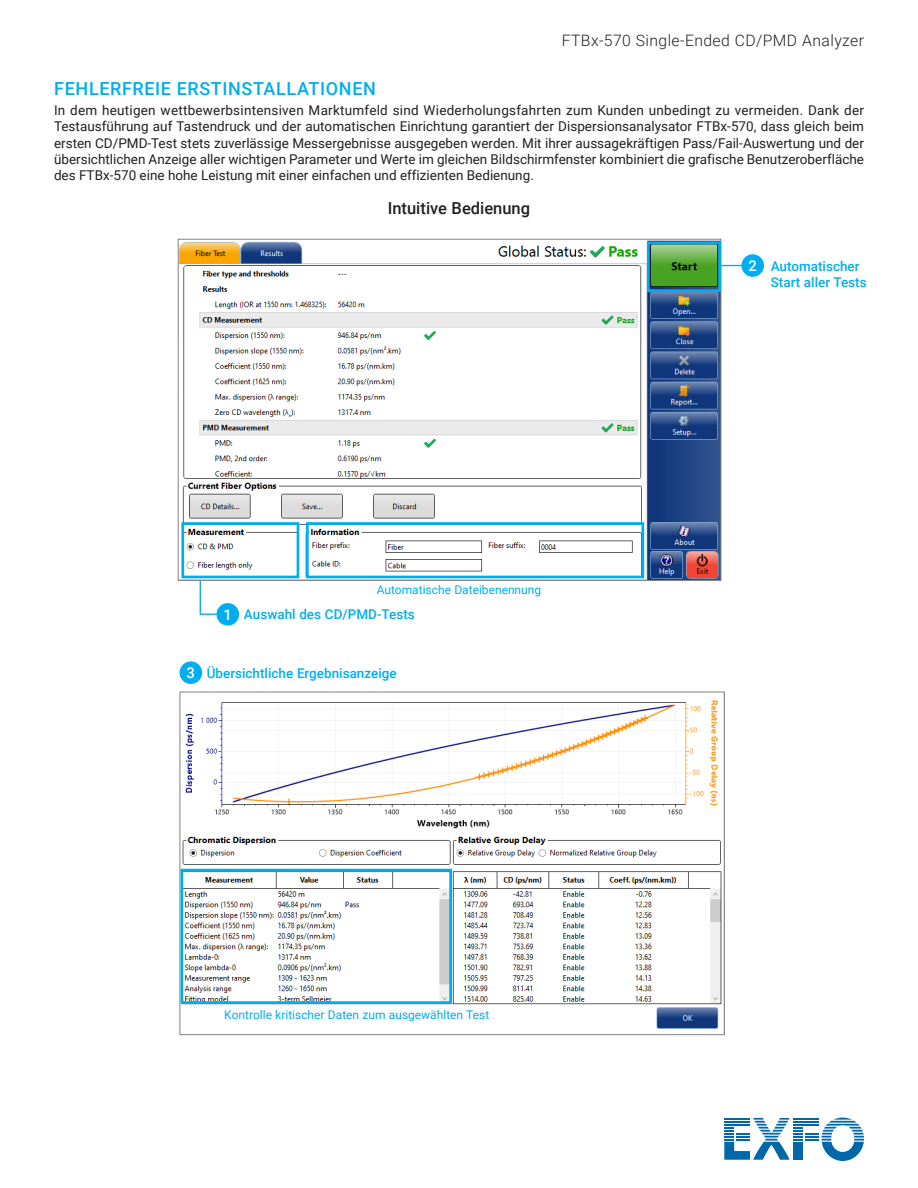
<style>
.page{position:relative;width:918px;height:1188px;background:#fff}
.page>*{position:absolute;margin:0;border:0;box-sizing:border-box;transform-origin:0 0}
.t1{font:500 18px "Roboto";letter-spacing:.035em;color:#00aeef}
.t2{font:500 16.5px "Roboto";color:#231f20}
.t3{font:300 15.75px "Roboto";letter-spacing:.025em;color:#231f20}
.t4{font:500 14.85px "Roboto";color:#fff}
.t5{font:13.5px/16.5px "Roboto";color:#231f20;text-align:justify}
.t6{font:500 13.5px/16.2px "Roboto";color:#00aeef}
.t7{font:12px "Roboto";color:#00aeef}
</style>
<div class="page">
<svg style="left:724px;top:1118px;width:140px;height:43px"></svg>
<hr style="left:724px;top:1124px;width:26px;height:2px;background:#0068a9">
<img style="left:182px;top:700px;width:540px;height:329px">
<div style="left:217px;top:603px;width:22px;height:23px;background:#00aeef;border-radius:50%"></div>
<div style="left:741px;top:254px;width:23px;height:23px;background:#00aeef;border-radius:50%"></div>
<img style="left:179px;top:867px;width:274px;height:138px">
<div style="left:180px;top:661px;width:22px;height:23px;background:#00aeef;border-radius:50%"></div>
<img style="left:180px;top:242px;width:539px;height:337px">
<svg style="left:180px;top:521px;width:466px;height:95px"></svg>
<svg style="left:646px;top:240px;width:96px;height:53px"></svg>
<p class="t3" style="left:562px;top:30px;width:304px">FTBx-570 Single‑Ended CD/PMD Analyzer</p>
<h1 class="t1" style="left:54px;top:75px;width:323px">FEHLERFREIE ERSTINSTALLATIONEN</h1>
<p class="t5" style="left:54px;top:101px;width:812px">In dem heutigen wettbewerbsintensiven Marktumfeld sind Wiederholungsfahrten zum Kunden unbedingt zu vermeiden. Dank der Testausführung auf Tastendruck und der automatischen Einrichtung garantiert der Dispersionsanalysator FTBx‑570, dass gleich beim ersten CD/PMD-Test stets zuverlässige Messergebnisse ausgegeben werden. Mit ihrer aussagekräftigen Pass/Fail-Auswertung und der übersichtlichen Anzeige aller wichtigen Parameter und Werte im gleichen Bildschirmfenster kombiniert die grafische Benutzeroberfläche des FTBx‑570 eine hohe Leistung mit einer einfachen und effizienten Bedienung.</p>
<p class="t2" style="left:388px;top:196px;width:144px">Intuitive Bedienung</p>
<p class="t4" style="left:223px;top:604px;width:10px">1</p>
<p class="t7" style="left:377px;top:581px;width:166px">Automatische Dateibenennung</p>
<p class="t6" style="left:244px;top:606px;width:172px">Auswahl des CD/PMD-Tests</p>
<p class="t4" style="left:187px;top:663px;width:10px">3</p>
<p class="t6" style="left:207px;top:664px;width:192px">Übersichtliche Ergebnisanzeige</p>
<p class="t7" style="left:224px;top:1006px;width:267px">Kontrolle kritischer Daten zum ausgewählten Test</p>
<p class="t4" style="left:748px;top:255px;width:10px">2</p>
<p class="t6" style="left:771px;top:257px;width:97px">Automatischer<br>Start aller Tests</p>
</div>
